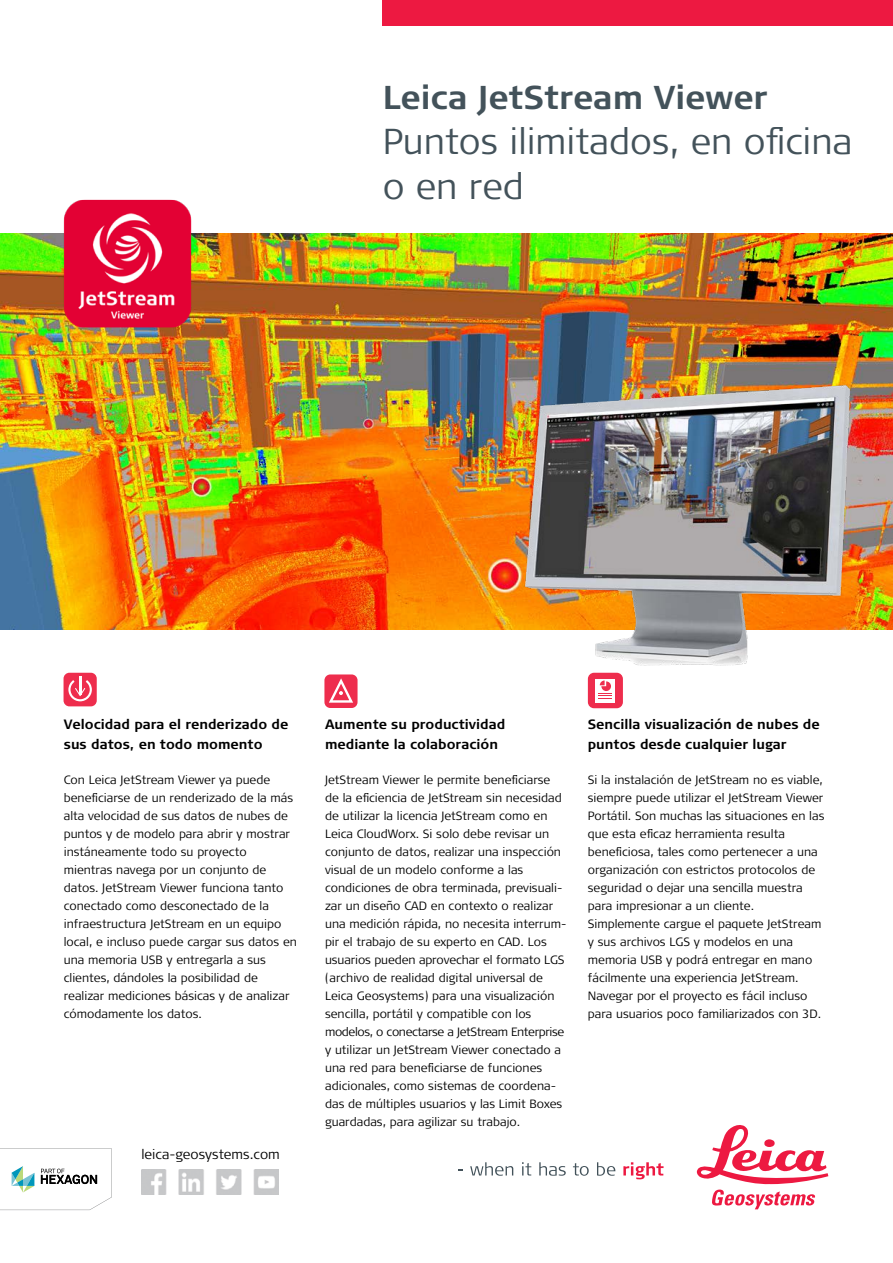
<style>
.page{position:relative;width:893px;height:1263px;background:#fff}
.page>*{position:absolute;margin:0;border:0;box-sizing:border-box;transform-origin:0 0}
.t1{font:300 36px/45px "Signa Pro";color:#43525a}
.t2{font:700 33px "Signa Pro";color:#43525a}
.t3{font:700 13.5px/19.5px "Signa Pro";color:#000}
.t4{font:300 13.5px "Signa Pro";color:#000}
.t5{font:300 12px/18px "Signa Pro";color:#000}
</style>
<div class="page">
<div style="left:383px;top:0;width:510px;height:26px;background:#ed1941"></div>
<img style="left:0;top:234px;width:893px;height:395px">
<img style="left:64px;top:200px;width:127px;height:127px">
<svg style="left:470px;top:1162px;width:43px;height:14px"></svg>
<svg style="left:522px;top:1162px;width:9px;height:13px"></svg>
<svg style="left:539px;top:1162px;width:27px;height:14px"></svg>
<svg style="left:573px;top:1163px;width:16px;height:13px"></svg>
<svg style="left:597px;top:1162px;width:18px;height:14px"></svg>
<svg style="left:623px;top:1162px;width:40px;height:17px"></svg>
<svg style="left:697px;top:1125px;width:131px;height:84px"></svg>
<svg style="left:0;top:1148px;width:112px;height:62px"></svg>
<img style="left:470px;top:355px;width:401px;height:311px">
<img style="left:142px;top:1170px;width:137px;height:24px">
<svg style="left:64px;top:673px;width:33px;height:33px"></svg>
<svg style="left:588px;top:673px;width:35px;height:35px"></svg>
<svg style="left:325px;top:674px;width:33px;height:34px"></svg>
<h2 class="t2" style="left:383px;top:75px;width:386px">Leica JetStream Viewer</h2>
<h1 class="t1" style="left:383px;top:117px;width:471px">Puntos ilimitados, en oficina o en red</h1>
<p class="t3" style="left:64px;top:714px;width:226px">Velocidad para el renderizado de sus datos, en todo momento</p>
<p class="t5" style="left:64px;top:770px;width:235px">Con Leica JetStream Viewer ya puede beneficiarse de un renderizado de la más alta velocidad de sus datos de nubes de puntos y de modelo para abrir y mostrar instáneamente todo su proyecto mientras navega por un conjunto de datos. JetStream Viewer funciona tanto conectado como desconectado de la infraestructura JetStream en un equipo local, e incluso puede cargar sus datos en una memoria USB y entregarla a sus clientes, dándoles la posibilidad de realizar mediciones básicas y de analizar cómodamente los datos.</p>
<p class="t4" style="left:141px;top:1145px;width:140px">leica-geosystems.com</p>
<p class="t3" style="left:325px;top:714px;width:182px">Aumente su productividad mediante la colaboración</p>
<p class="t5" style="left:325px;top:770px;width:243px">JetStream Viewer le permite beneficiarse de la eficiencia de JetStream sin necesidad de utilizar la licencia JetStream como en Leica CloudWorx. Si solo debe revisar un conjunto de datos, realizar una inspección visual de un modelo conforme a las condiciones de obra terminada, previsuali&shy;zar un diseño CAD en contexto o realizar una medición rápida, no necesita interrum&shy;pir el trabajo de su experto en CAD. Los usuarios pueden aprovechar el formato LGS (archivo de realidad digital universal de Leica Geosystems) para una visualización sencilla, portátil y compatible con los modelos, o conectarse a JetStream Enterprise y utilizar un JetStream Viewer conectado a una red para beneficiarse de funciones adicionales, como sistemas de coordena&shy;das de múltiples usuarios y las Limit Boxes guardadas, para agilizar su trabajo.</p>
<p class="t3" style="left:588px;top:714px;width:233px">Sencilla visualización de nubes de puntos desde cualquier lugar</p>
<p class="t5" style="left:588px;top:770px;width:238px">Si la instalación de JetStream no es viable, siempre puede utilizar el JetStream Viewer Portátil. Son muchas las situaciones en las que esta eficaz herramienta resulta beneficiosa, tales como pertenecer a una organización con estrictos protocolos de seguridad o dejar una sencilla muestra para impresionar a un cliente.<br>Simplemente cargue el paquete JetStream y sus archivos LGS y modelos en una memoria USB y podrá entregar en mano fácilmente una experiencia JetStream.<br>Navegar por el proyecto es fácil incluso para usuarios poco familiarizados con 3D.</p>
</div>
